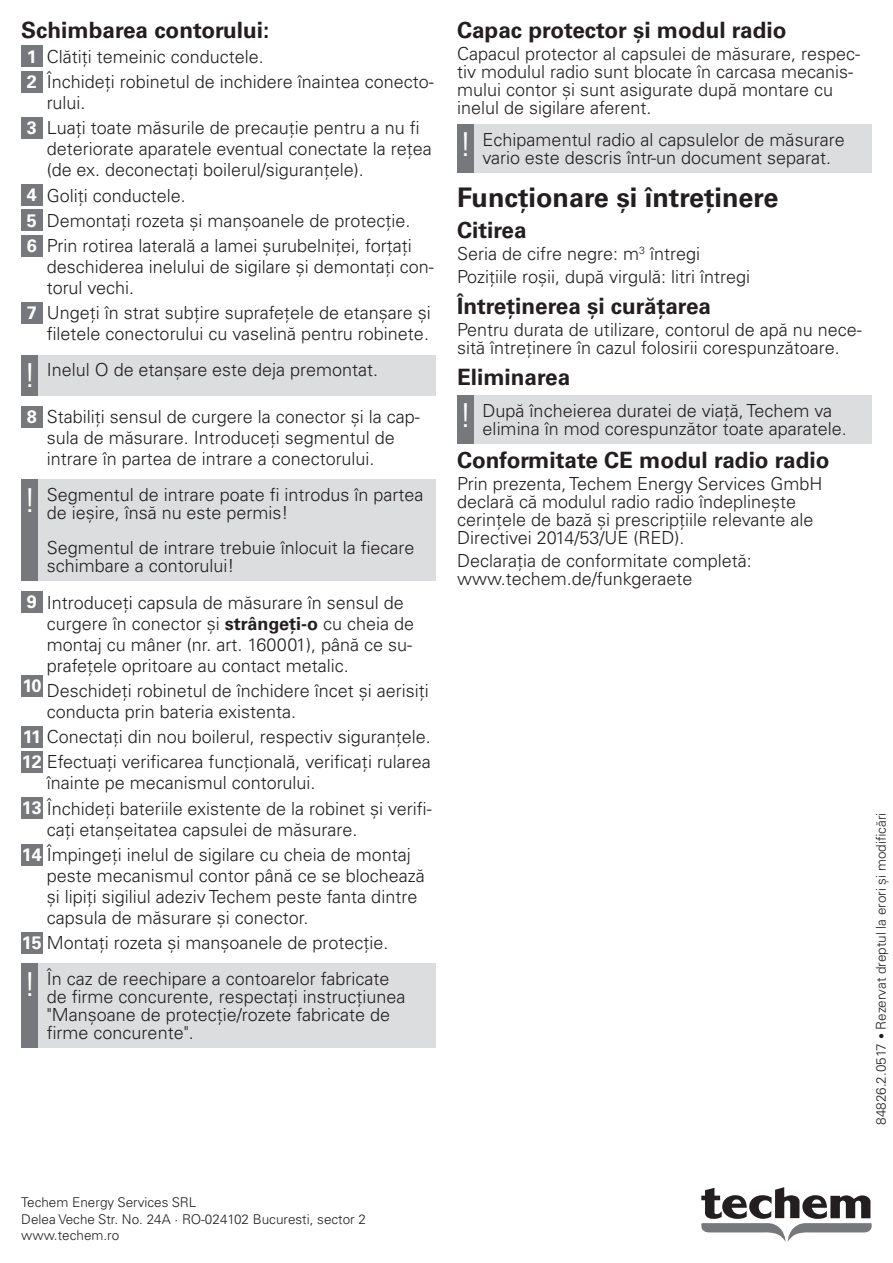
<style>
.page{position:relative;width:893px;height:1263px;background:#fff}
.page>*{position:absolute;margin:0;border:0;box-sizing:border-box;transform-origin:0 0}
.t1{font:300 33px "Univers LTCYR 45";color:#fff}
.Titel_2{font:700 27px "Univers LTCYR 65";color:#231f20}
.Titel_3{font:700 22.5px "Univers LTCYR 65";color:#231f20}
.Liste_Nummer{font:300 18px/21px "Univers LTCYR 45";color:#231f20}
.Fließtext{font:300 18px/18px "Univers LTCYR 45";color:#231f20}
.Hinweis{font:300 18px/18px "Univers LTCYR 45";color:#231f20}
.t2{font:700 18px "Univers LTCYR 65";color:#fff}
.Seitenzeile{font:300 13.5px/16.2px "Univers LTCYR 45";color:#231f20}
.s1{font-family:"Univers LTCYR 65";font-weight:700}
.s2{font-family:"Univers LTCYR 65";font-weight:700;color:#fff}
.s3{font-size:12px}
</style>
<div class="page">
<svg style="left:701px;top:1187px;width:171px;height:55px"></svg>
<div style="left:21px;top:46px;width:22px;height:21px;background:#76787b"></div>
<div style="left:21px;top:71px;width:22px;height:21px;background:#76787b"></div>
<div style="left:21px;top:117px;width:22px;height:22px;background:#76787b"></div>
<div style="left:21px;top:185px;width:22px;height:21px;background:#76787b"></div>
<div style="left:21px;top:210px;width:22px;height:21px;background:#76787b"></div>
<div style="left:21px;top:235px;width:22px;height:21px;background:#76787b"></div>
<div style="left:21px;top:302px;width:22px;height:22px;background:#76787b"></div>
<div style="left:21px;top:355px;width:17px;height:41px;background:#76787b"></div>
<div style="left:38px;top:355px;width:398px;height:41px;background:#dcdddf"></div>
<div style="left:21px;top:406px;width:22px;height:22px;background:#76787b"></div>
<div style="left:21px;top:480px;width:17px;height:101px;background:#76787b"></div>
<div style="left:38px;top:480px;width:398px;height:101px;background:#dcdddf"></div>
<div style="left:21px;top:592px;width:22px;height:21px;background:#76787b"></div>
<div style="left:21px;top:676px;width:22px;height:21px;background:#76787b"></div>
<div style="left:21px;top:726px;width:22px;height:21px;background:#76787b"></div>
<div style="left:21px;top:751px;width:22px;height:22px;background:#76787b"></div>
<div style="left:21px;top:798px;width:22px;height:21px;background:#76787b"></div>
<div style="left:21px;top:844px;width:22px;height:21px;background:#76787b"></div>
<div style="left:21px;top:932px;width:22px;height:21px;background:#76787b"></div>
<div style="left:21px;top:964px;width:17px;height:84px;background:#76787b"></div>
<div style="left:38px;top:964px;width:398px;height:84px;background:#dcdddf"></div>
<div style="left:457px;top:124px;width:17px;height:48px;background:#76787b"></div>
<div style="left:474px;top:124px;width:398px;height:48px;background:#dcdddf"></div>
<div style="left:457px;top:395px;width:17px;height:48px;background:#76787b"></div>
<div style="left:474px;top:395px;width:398px;height:48px;background:#dcdddf"></div>
<p class="Titel_3" style="left:21px;top:14px;width:250px">Schimbarea contorului:</p>
<p class="t2" style="left:27px;top:43px;width:12px">1</p>
<p class="Liste_Nummer" style="left:47px;top:45px;width:219px">Clătiți temeinic conductele.</p>
<p class="t2" style="left:27px;top:69px;width:12px">2</p>
<p class="Liste_Nummer" style="left:47px;top:71px;width:389px">Închideți robinetul de inchidere înaintea conecto&shy;rului.</p>
<p class="t2" style="left:27px;top:115px;width:12px">3</p>
<p class="Liste_Nummer" style="left:47px;top:117px;width:386px">Luați toate măsurile de precauție pentru a nu fi deteriorate aparatele eventual conectate la rețea (de ex. deconectați boilerul/siguranțele).</p>
<p class="t2" style="left:27px;top:182px;width:12px">4</p>
<p class="Liste_Nummer" style="left:47px;top:184px;width:141px">Goliți conductele.</p>
<p class="t2" style="left:27px;top:207px;width:12px">5</p>
<p class="Liste_Nummer" style="left:47px;top:209px;width:365px">Demontați rozeta și manșoanele de protecție.</p>
<p class="t2" style="left:27px;top:233px;width:12px">6</p>
<p class="Liste_Nummer" style="left:47px;top:235px;width:389px">Prin rotirea laterală a lamei șurubelniței, forțați deschiderea inelului de sigilare și demontați con&shy;torul vechi.</p>
<p class="t2" style="left:27px;top:300px;width:12px">7</p>
<p class="Liste_Nummer" style="left:47px;top:302px;width:386px">Ungeți în strat subțire suprafețele de etanșare și filetele conectorului cu vaselină pentru robinete.</p>
<p class="t1" style="left:23px;top:354px;width:14px">!</p>
<p class="Hinweis" style="left:47px;top:360px;width:333px">Inelul O de etanșare este deja premontat.</p>
<p class="t2" style="left:27px;top:404px;width:12px">8</p>
<p class="Liste_Nummer" style="left:47px;top:406px;width:375px">Stabiliți sensul de curgere la conector și la cap&shy;sula de măsurare. Introduceți segmentul de intrare în partea de intrare a conectorului.</p>
<p class="t1" style="left:23px;top:479px;width:14px">!</p>
<p class="Hinweis" style="left:47px;top:486px;width:378px">Segmentul de intrare poate fi introdus în partea de ieșire, însă nu este permis!</p>
<p class="Hinweis" style="left:47px;top:539px;width:369px">Segmentul de intrare trebuie înlocuit la fiecare schimbare a contorului!</p>
<p class="t2" style="left:27px;top:589px;width:12px">9</p>
<p class="Liste_Nummer" style="left:47px;top:591px;width:369px">Introduceți capsula de măsurare în sensul de curgere în conector și <span class="s1">strângeți-o</span> cu cheia de montaj cu mâner (nr. art. 160001), până ce su&shy;prafețele opritoare au contact metalic.</p>
<p class="t2" style="left:22px;top:673px;width:20px">10</p>
<p class="Liste_Nummer" style="left:47px;top:680px;width:384px">Deschideți robinetul de închidere încet și aerisiți conducta prin bateria existenta.</p>
<p class="Fließtext" style="left:23px;top:727px;width:409px"><span class="s2">11</span> Conectați din nou boilerul, respectiv siguranțele.</p>
<p class="Fließtext" style="left:22px;top:753px;width:410px"><span class="s2">12</span> Efectuați verificarea funcțională, verificați rularea</p>
<p class="Liste_Nummer" style="left:47px;top:772px;width:270px">înainte pe mecanismul contorului.</p>
<p class="Fließtext" style="left:22px;top:799px;width:411px"><span class="s2">13</span> Închideți bateriile existente de la robinet și verifi-</p>
<p class="Liste_Nummer" style="left:47px;top:818px;width:312px">cați etanșeitatea capsulei de măsurare.</p>
<p class="Fließtext" style="left:22px;top:845px;width:391px"><span class="s2">14</span> Împingeți inelul de sigilare cu cheia de montaj</p>
<p class="Liste_Nummer" style="left:47px;top:865px;width:380px">peste mecanismul contor până ce se blochează și lipiți sigiliul adeziv Techem peste fanta dintre capsula de măsurare și conector.</p>
<p class="Fließtext" style="left:22px;top:933px;width:368px"><span class="s2">15</span> Montați rozeta și manșoanele de protecție.</p>
<p class="t1" style="left:23px;top:963px;width:14px">!</p>
<p class="Hinweis" style="left:47px;top:969px;width:360px">În caz de reechipare a contoarelor fabricate de firme concurente, respectați instrucțiunea "Manșoane de protecție/rozete fabricate de firme concurente".</p>
<p class="Titel_3" style="left:457px;top:14px;width:331px">Capac protector și modul radio</p>
<p class="Fließtext" style="left:457px;top:44px;width:405px">Capacul protector al capsulei de măsurare, respec&shy;tiv modulul radio sunt blocate în carcasa mecanis&shy;mului contor și sunt asigurate după montare cu inelul de sigilare aferent.</p>
<p class="t1" style="left:459px;top:123px;width:14px">!</p>
<p class="Hinweis" style="left:483px;top:130px;width:363px">Echipamentul radio al capsulelor de măsurare vario este descris într-un document separat.</p>
<p class="Titel_2" style="left:457px;top:178px;width:323px">Funcționare și întreținere</p>
<p class="Titel_3" style="left:457px;top:214px;width:71px">Citirea</p>
<p class="Fließtext" style="left:457px;top:244px;width:244px">Seria de cifre negre: m<sup>3</sup> întregi</p>
<p class="Fließtext" style="left:457px;top:267px;width:295px">Pozițiile roșii, după virgulă: litri întregi</p>
<p class="Titel_3" style="left:457px;top:290px;width:255px">Întreținerea și curățarea</p>
<p class="Fließtext" style="left:457px;top:320px;width:406px">Pentru durata de utilizare, contorul de apă nu nece&shy;sită întreținere în cazul folosirii corespunzătoare.</p>
<p class="Titel_3" style="left:457px;top:361px;width:115px">Eliminarea</p>
<p class="t1" style="left:459px;top:394px;width:14px">!</p>
<p class="Hinweis" style="left:483px;top:401px;width:366px">După încheierea duratei de viață, Techem va elimina în mod corespunzător toate aparatele.</p>
<p class="Titel_3" style="left:457px;top:444px;width:374px">Conformitate CE modul radio radio</p>
<p class="Fließtext" style="left:457px;top:474px;width:367px">Prin prezenta, Techem Energy Services GmbH declară că modulul radio radio îndeplinește cerințele de bază și prescripțiile relevante ale Directivei 2014/53/UE (RED).</p>
<p class="Fließtext" style="left:457px;top:551px;width:296px">Declarația de conformitate completă: www.techem.de/funkgeraete</p>
<p class="Seitenzeile" style="left:872px;top:1125px;width:314px;rotate:-90deg">84826.2.0517 <span class="s3">•</span> Rezervat dreptul la erori și modificări</p>
<p class="Seitenzeile" style="left:21px;top:1194px;width:346px">Techem Energy Services SRL<br>Delea Veche Str. No. 24A · RO-024102 Bucuresti, sector 2 www.techem.ro</p>
</div>
